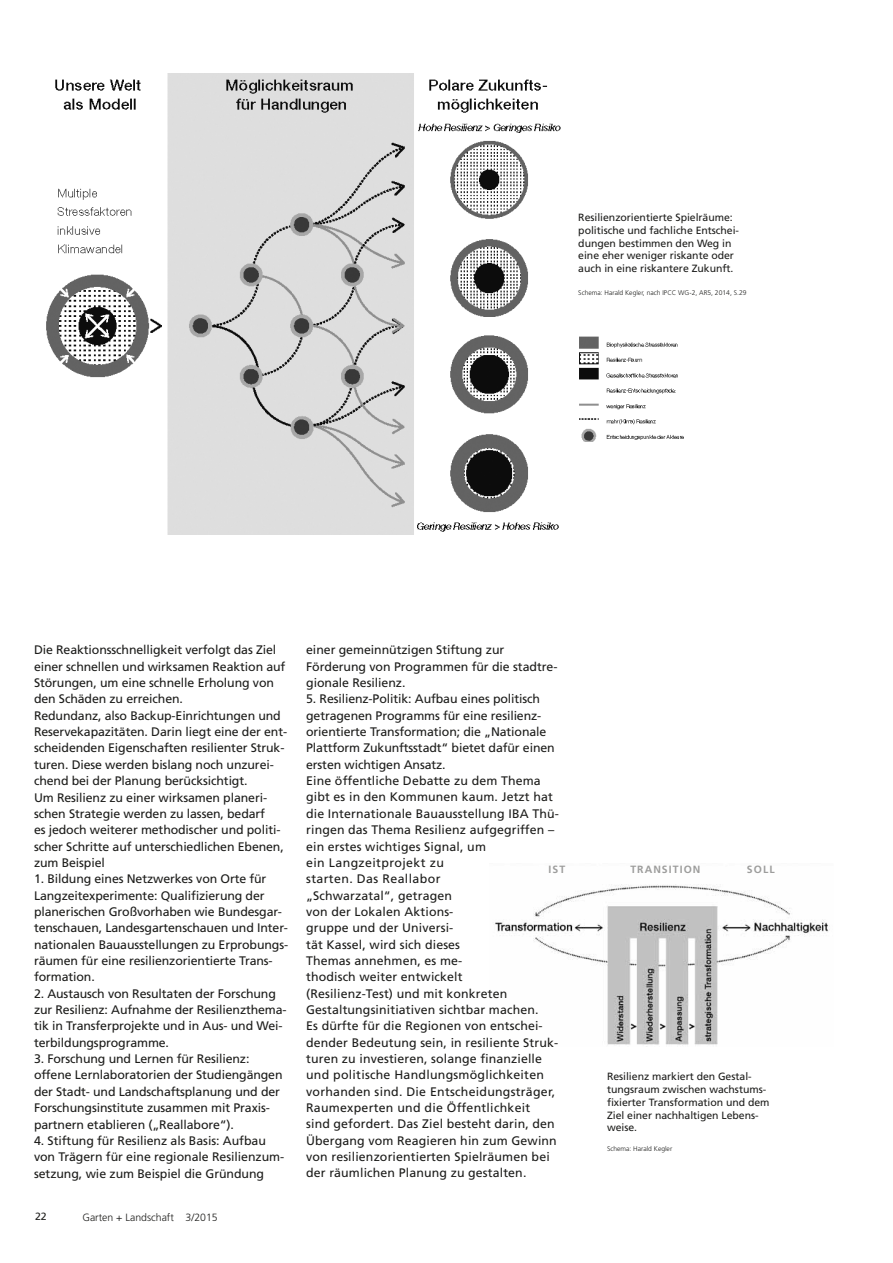
<style>
.page{position:relative;width:893px;height:1263px;background:#fff}
.page>*{position:absolute;margin:0;border:0;box-sizing:border-box;transform-origin:0 0}
.t1{font:12.3px/16.4px "Frutiger";letter-spacing:-.01em;color:#1d1d1b}
.t2{font:12.3px/16.4px "Frutiger";letter-spacing:.01em;color:#1d1d1b}
.t3{font:10.5px/12.8px "Frutiger";letter-spacing:-.005em;color:#1d1d1b}
.t4{font:300 10.5px "Frutiger";color:#1d1d1b}
.t5{font:700 10.5px "Frutiger";letter-spacing:.1em;color:#9d9d9c}
.t6{font:300 6.75px "Frutiger";color:#1d1d1b}
</style>
<div class="page">
<img style="left:495px;top:884px;width:335px;height:163px">
<img style="left:46px;top:73px;width:515px;height:461px">
<img style="left:579px;top:336px;width:105px;height:106px">
<div style="left:29px;top:400px;width:138px;height:140px;background:#fff"></div>
<p class="t3" style="left:578px;top:211px;width:162px">Resilienzorientierte Spielräume: politische und fachliche Entschei&shy;dungen bestimmen den Weg in eine eher weniger riskante oder auch in eine riskantere Zukunft.</p>
<p class="t6" style="left:578px;top:289px;width:170px">Schema: Harald Kegler, nach IPCC WG-2, AR5, 2014, S.29</p>
<p class="t1" style="left:34px;top:642px;width:255px">Die Reaktionsschnelligkeit verfolgt das Ziel einer schnellen und wirksamen Reaktion auf Störungen, um eine schnelle Erholung von den Schäden zu erreichen.<br>Redundanz, also Backup-Einrichtungen und Reservekapazitäten. Darin liegt eine der ent&shy;scheidenden Eigenschaften resilienter Struk&shy;turen. Diese werden bislang noch unzurei&shy;chend bei der Planung berücksichtigt.<br>Um Resilienz zu einer wirksamen planeri&shy;schen Strategie werden zu lassen, bedarf<br>es jedoch weiterer methodischer und politi&shy;scher Schritte auf unterschiedlichen Ebenen, zum Beispiel</p>
<p class="t1" style="left:34px;top:871px;width:256px">1. Bildung eines Netzwerkes von Orte für Langzeitexperimente: Qualifizierung der planerischen Großvorhaben wie Bundesgar&shy;tenschauen, Landesgartenschauen und Inter&shy;nationalen Bauausstellungen zu Erprobungs&shy;räumen für eine resilienzorientierte Trans&shy;formation.</p>
<p class="t1" style="left:34px;top:985px;width:254px">2. Austausch von Resultaten der Forschung zur Resilienz: Aufnahme der Resilienzthema&shy;tik in Transferprojekte und in Aus- und Wei&shy;terbildungsprogramme.</p>
<p class="t1" style="left:34px;top:1050px;width:250px">3. Forschung und Lernen für Resilienz: offene Lernlaboratorien der Studiengängen der Stadt- und Landschaftsplanung und der Forschungsinstitute zusammen mit Praxis&shy;partnern etablieren („Reallabore“).</p>
<p class="t1" style="left:34px;top:1132px;width:252px">4. Stiftung für Resilienz als Basis: Aufbau von Trägern für eine regionale Resilienzum&shy;setzung, wie zum Beispiel die Gründung</p>
<p class="t3" style="left:35px;top:1210px;width:13px">22</p>
<p class="t4" style="left:82px;top:1211px;width:137px">Garten + Landschaft 3/2015</p>
<p class="t1" style="left:306px;top:642px;width:253px">einer gemeinnützigen Stiftung zur<br>Förderung von Programmen für die stadtre&shy;gionale Resilienz.</p>
<p class="t2" style="left:306px;top:691px;width:254px">5. Resilienz-Politik: Aufbau eines politisch getragenen Programms für eine resilienz&shy;orientierte Transformation; die „Nationale Plattform Zukunftsstadt“ bietet dafür einen ersten wichtigen Ansatz.<br>Eine öffentliche Debatte zu dem Thema gibt es in den Kommunen kaum. Jetzt hat die Internationale Bauausstellung IBA Thü&shy;ringen das Thema Resilienz aufgegriffen – ein erstes wichtiges Signal, um<br>ein Langzeitprojekt zu<br>starten. Das Reallabor<br>„Schwarzatal“, getragen<br>von der Lokalen Aktions-<br>gruppe und der Universi-<br>tät Kassel, wird sich dieses<br>Themas annehmen, es me-<br>thodisch weiter entwickelt<br>(Resilienz-Test) und mit konkreten Gestaltungsinitiativen sichtbar machen.<br>Es dürfte für die Regionen von entschei&shy;dender Bedeutung sein, in resiliente Struk&shy;turen zu investieren, solange finanzielle und politische Handlungsmöglichkeiten vorhanden sind. Die Entscheidungsträger, Raumexperten und die Öffentlichkeit<br>sind gefordert. Das Ziel besteht darin, den Übergang vom Reagieren hin zum Gewinn von resilienzorientierten Spielräumen bei der räumlichen Planung zu gestalten.</p>
<p class="t5" style="left:549px;top:863px;width:18px">IST</p>
<p class="t5" style="left:630px;top:863px;width:72px">TRANSITION</p>
<p class="t5" style="left:747px;top:863px;width:29px">SOLL</p>
<p class="t3" style="left:607px;top:1070px;width:164px">Resilienz markiert den Gestal&shy;tungsraum zwischen wachstums&shy;fixierter Transformation und dem<br>Ziel einer nachhaltigen Lebens&shy;weise.</p>
<p class="t6" style="left:607px;top:1144px;width:67px">Schema: Harald Kegler</p>
</div>
